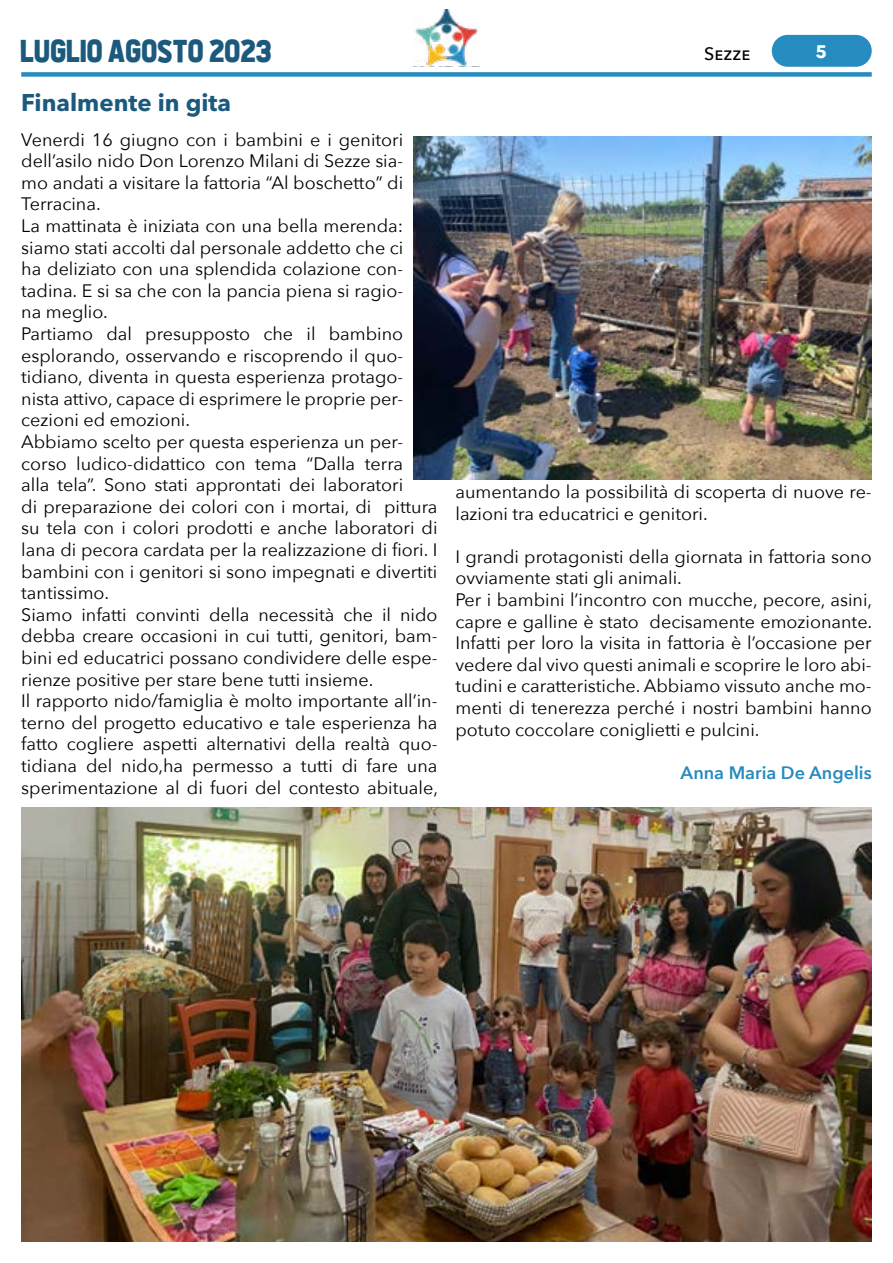
<style>
.page{position:relative;width:893px;height:1263px;background:#fff}
.page>*{position:absolute;margin:0;border:0;box-sizing:border-box;transform-origin:0 0}
.t1{font:31.5px "Allthe Waytothe Sun";color:#1b5a7d}
.t2{font:700 24px "Avenir Next LT Pro";color:#1b5a7d}
.t3{font:18px/21.6px "Avenir Next";color:#000}
.t4{font:600 18px "Avenir Next";color:#268bbf}
.t5{font:500 18px "Avenir Next";color:#000}
.t6{font:700 18px "Avenir Next LT Pro";color:#fff}
</style>
<div class="page">
<div style="left:21px;top:72px;width:851px;height:5px;background:#268bbf"></div>
<div style="left:772px;top:35px;width:100px;height:32px;background:#268bbf;border-radius:16px"></div>
<img style="left:415px;top:9px;width:63px;height:57px">
<img style="left:414px;top:136px;width:458px;height:344px">
<img style="left:21px;top:808px;width:851px;height:434px">
<h1 class="t1" style="left:21px;top:37px;width:253px">LUGLIO AGOSTO 2023</h1>
<p class="t6" style="left:815px;top:40px;width:13px">5</p>
<p class="t5" style="left:704px;top:38px;width:48px">Sezze</p>
<h2 class="t2" style="left:21px;top:88px;width:211px">Finalmente in gita</h2>
<p class="t3" style="left:21px;top:128px;width:418px">Venerdi 16 giugno con i bambini e i genitori dell’asilo nido Don Lorenzo Milani di Sezze sia-<br>mo andati a visitare la fattoria “Al boschetto” di Terracina.<br>La mattinata è iniziata con una bella merenda: siamo stati accolti dal personale addetto che ci<br>ha deliziato con una splendida colazione con&shy;tadina. E si sa che con la pancia piena si ragio-<br>na meglio.<br>Partiamo dal presupposto che il bambino esplorando, osservando e riscoprendo il quo&shy;tidiano, diventa in questa esperienza protago&shy;nista attivo, capace di esprimere le proprie per&shy;cezioni ed emozioni.<br>Abbiamo scelto per questa esperienza un per&shy;corso ludico-didattico con tema “Dalla terra<br>alla tela”. Sono stati approntati dei laboratori<br>di preparazione dei colori con i mortai, di pittura su tela con i colori prodotti e anche laboratori di lana di pecora cardata per la realizzazione di fiori. I bambini con i genitori si sono impegnati e divertiti tantissimo.<br>Siamo infatti convinti della necessità che il nido debba creare occasioni in cui tutti, genitori, bam&shy;bini ed educatrici possano condividere delle espe&shy;rienze positive per stare bene tutti insieme.<br>Il rapporto nido/famiglia è molto importante all’in&shy;terno del progetto educativo e tale esperienza ha fatto cogliere aspetti alternativi della realtà quo&shy;tidiana del nido,ha permesso a tutti di fare una sperimentazione al di fuori del contesto abituale,</p>
<p class="t3" style="left:455px;top:480px;width:418px">aumentando la possibilità di scoperta di nuove re&shy;lazioni tra educatrici e genitori.</p>
<p class="t3" style="left:455px;top:545px;width:418px">I grandi protagonisti della giornata in fattoria sono ovviamente stati gli animali.<br>Per i bambini l’incontro con mucche, pecore, asini, capre e galline è stato decisamente emozionante.<br>Infatti per loro la visita in fattoria è l’occasione per vedere dal vivo questi animali e scoprire le loro abi&shy;tudini e caratteristiche. Abbiamo vissuto anche mo&shy;menti di tenerezza perché i nostri bambini hanno potuto coccolare coniglietti e pulcini.</p>
<p class="t4" style="left:681px;top:757px;width:193px">Anna Maria De Angelis</p>
</div>
